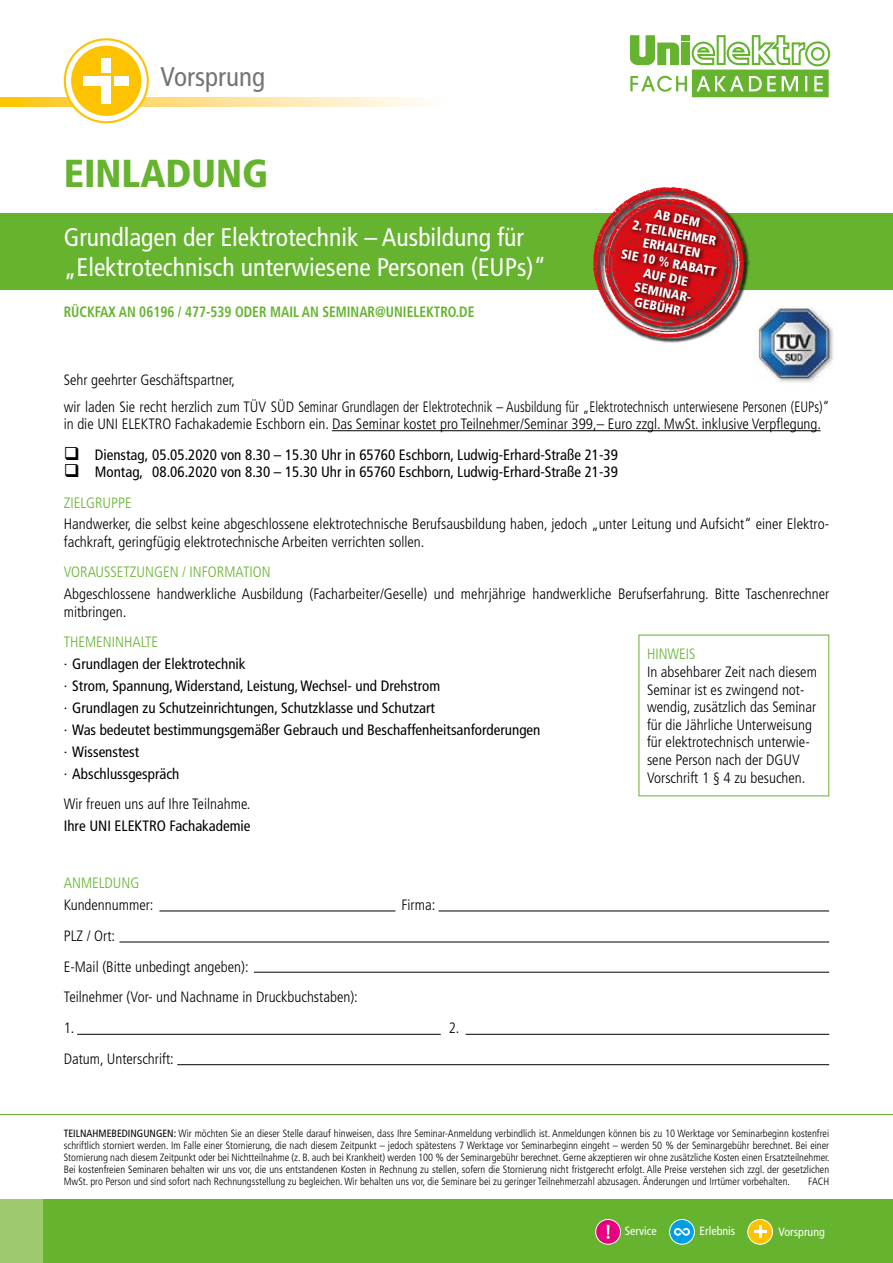
<style>
.page{position:relative;width:893px;height:1263px;background:#fff}
.page>*{position:absolute;margin:0;border:0;box-sizing:border-box;transform-origin:0 0}
.t1{font:900 condensed 39px "Frutiger LT";color:#65b32e}
.t2{font:condensed 27px "Frutiger LT";color:#757474}
.t3{font:condensed 25.5px/30.6px "Frutiger LT";color:#fff}
.t4{font:300 condensed 15px/17.7px "Frutiger LT";color:#000}
.t5{font:condensed 15px/21.9px "Frutiger LT";color:#000}
.t6{font:700 condensed 15px "Frutiger LT";color:#65b32e;scale:.9 1}
.t7{font:300 condensed 15px "Frutiger LT";color:#65b32e}
.t8{font:900 condensed 13.05px/15.1px "Frutiger LT";color:#fff;text-align:center}
.t9{font:condensed 12px "Frutiger LT";color:#fff}
.t10{font:300 condensed 10.5px/12px "Frutiger LT";color:#000;text-align:justify}
.s1{font-weight:300;color:#65b32e}
.s2{font-weight:300}
.s3{font-weight:400}
</style>
<div class="page">
<svg style="left:630px;top:35px;width:200px;height:62px"></svg>
<div style="left:0;top:213px;width:893px;height:77px;background:#65b32e"></div>
<svg style="left:0;top:98px;width:424px;height:8px;background:#fee294"></svg>
<svg style="left:64px;top:38px;width:85px;height:85px;background:#fdcd2b"></svg>
<div style="left:66px;top:40px;width:81px;height:81px;border:5px solid #fff;border-radius:50%"></div>
<div style="left:83px;top:76px;width:28px;height:9px;background:#fff"></div>
<div style="left:115px;top:76px;width:14px;height:9px;background:#fff"></div>
<div style="left:102px;top:76px;width:9px;height:28px;background:#fff"></div>
<div style="left:102px;top:58px;width:9px;height:15px;background:#fff"></div>
<div style="left:32px;top:1199px;width:861px;height:64px;background:#65b32e"></div>
<div style="left:0;top:1199px;width:43px;height:64px;background:#9fc96d"></div>
<hr style="left:0;top:1114px;width:893px;height:1px;background:#65b32e">
<div style="left:596px;top:1219px;width:24px;height:25px;background:#e6007d;border-radius:50%"></div>
<div style="left:595px;top:1219px;width:26px;height:25px;border:1px solid #fff;border-radius:50%"></div>
<svg style="left:607px;top:1225px;width:3px;height:14px"></svg>
<div style="left:670px;top:1219px;width:24px;height:25px;background:#009fe3;border-radius:50%"></div>
<div style="left:669px;top:1219px;width:26px;height:25px;border:1px solid #fff;border-radius:50%"></div>
<svg style="left:674px;top:1228px;width:16px;height:8px"></svg>
<div style="left:748px;top:1219px;width:24px;height:25px;background:#fdc300;border-radius:50%"></div>
<div style="left:747px;top:1219px;width:26px;height:25px;border:1px solid #fff;border-radius:50%"></div>
<svg style="left:754px;top:1225px;width:13px;height:13px"></svg>
<img style="left:757px;top:306px;width:77px;height:76px">
<div style="left:595px;top:188px;width:155px;height:154px;background:#000;opacity:.75"></div>
<img style="left:593px;top:187px;width:152px;height:151px">
<div style="left:618px;top:207px;width:104px;height:115px;background:#000;opacity:.75"></div>
<hr style="left:332px;top:430px;width:489px;height:1px;background:#000">
<hr style="left:159px;top:910px;width:236px;height:1px;background:#000">
<hr style="left:439px;top:910px;width:390px;height:1px;background:#000">
<hr style="left:119px;top:942px;width:710px;height:1px;background:#000">
<hr style="left:254px;top:972px;width:575px;height:1px;background:#000">
<hr style="left:77px;top:1034px;width:364px;height:1px;background:#000">
<hr style="left:466px;top:1034px;width:363px;height:1px;background:#000">
<hr style="left:177px;top:1064px;width:652px;height:1px;background:#000">
<h2 class="t2" style="left:161px;top:61px;width:106px">Vorsprung</h2>
<h1 class="t1" style="left:64px;top:150px;width:206px">EINLADUNG</h1>
<h3 class="t3" style="left:64px;top:222px;width:484px">Grundlagen der Elektrotechnik – Ausbildung für „Elektrotechnisch unterwiesene Personen (EUPs)“</h3>
<p class="t6" style="left:64px;top:303px;width:458px">RÜCKFAX AN 06196 / 477-539 ODER MAIL AN SEMINAR@UNIELEKTRO.DE</p>
<p class="t8" style="left:656px;top:206px;width:47px;rotate:11deg">AB DEM</p>
<p class="t8" style="left:628px;top:216px;width:98px;rotate:11deg">2. TEILNEHMER<br>ERHALTEN<br>SIE 10 % RABATT<br>AUF DIE<br>SEMINAR-<br>GEBÜHR!</p>
<p class="t4" style="left:64px;top:367px;width:767px;line-height:26.1px">Sehr geehrter Geschäftspartner,<br>wir laden Sie recht herzlich zum TÜV SÜD Seminar Grundlagen der Elektrotechnik – Ausbildung für „Elektrotechnisch unterwiesene Personen (EUPs)“</p>
<p class="t4" style="left:64px;top:415px;width:759px">in die UNI ELEKTRO Fachakademie Eschborn ein. Das Seminar kostet pro Teilnehmer/Seminar 399,– Euro zzgl. MwSt. inklusive Verpflegung.</p>
<p class="t5" style="left:64px;top:443px;width:556px">❑ Dienstag, 05.05.2020 von 8.30 – 15.30 Uhr in 65760 Eschborn, Ludwig-Erhard-Straße 21-39</p>
<p class="t5" style="left:64px;top:457px;width:556px;line-height:30.3px">❑ Montag, 08.06.2020 von 8.30 – 15.30 Uhr in 65760 Eschborn, Ludwig-Erhard-Straße 21-39<br><span class="s1">ZIELGRUPPE</span></p>
<p class="t4" style="left:64px;top:516px;width:767px">Handwerker, die selbst keine abgeschlossene elektrotechnische Berufsausbildung haben, jedoch „unter Leitung und Aufsicht“ einer Elektro&shy;fachkraft, geringfügig elektrotechnische Arbeiten verrichten sollen.</p>
<p class="t7" style="left:64px;top:564px;width:208px">VORAUSSETZUNGEN / INFORMATION</p>
<p class="t4" style="left:64px;top:585px;width:767px">Abgeschlossene handwerkliche Ausbildung (Facharbeiter/Geselle) und mehrjährige handwerkliche Berufserfahrung. Bitte Taschenrechner mitbringen.</p>
<p class="t5" style="left:64px;top:631px;width:478px"><span class="s1">THEMENINHALTE<br></span><span class="s2">·</span> Grundlagen der Elektrotechnik<br><span class="s2">·</span> Strom, Spannung, Widerstand, Leistung, Wechsel- und Drehstrom<br><span class="s2">·</span> Grundlagen zu Schutzeinrichtungen, Schutzklasse und Schutzart<br><span class="s2">·</span> Was bedeutet bestimmungsgemäßer Gebrauch und Beschaffenheitsanforderungen <span class="s2">·</span> Wissenstest<br><span class="s2">·</span> Abschlussgespräch</p>
<p class="t4" style="left:64px;top:795px;width:188px">Wir freuen uns auf Ihre Teilnahme.</p>
<p class="t5" style="left:64px;top:815px;width:188px">Ihre UNI ELEKTRO Fachakademie</p>
<p class="t7" style="left:647px;top:646px;width:50px">HINWEIS</p>
<p class="t4" style="left:647px;top:663px;width:171px">In absehbarer Zeit nach diesem<br>Seminar ist es zwingend not&shy;wendig, zusätzlich das Seminar für die Jährliche Unterweisung für elektrotechnisch unterwie&shy;sene Person nach der DGUV<br>Vorschrift 1 § 4 zu besuchen.</p>
<p class="t7" style="left:64px;top:874px;width:77px">ANMELDUNG</p>
<p class="t4" style="left:64px;top:896px;width:91px">Kundennummer:</p>
<p class="t4" style="left:401px;top:896px;width:35px">Firma:</p>
<p class="t4" style="left:64px;top:921px;width:296px;line-height:30.8px">PLZ / Ort:<br>E-Mail (Bitte unbedingt angeben):<br>Teilnehmer (Vor- und Nachname in Druckbuchstaben):<br>1.</p>
<p class="t4" style="left:64px;top:1050px;width:111px">Datum, Unterschrift:</p>
<p class="t4" style="left:449px;top:1019px;width:12px">2.</p>
<p class="t10" style="left:64px;top:1127px;width:767px"><span class="s3">TEILNAHMEBEDINGUNGEN:</span> Wir möchten Sie an dieser Stelle darauf hinweisen, dass Ihre Seminar-Anmeldung verbindlich ist. Anmeldungen können bis zu 10 Werktage vor Seminarbeginn kostenfrei schriftlich storniert werden. Im Falle einer Stornierung, die nach diesem Zeitpunkt – jedoch spätestens 7 Werktage vor Seminarbeginn eingeht – werden 50 % der Seminargebühr berechnet. Bei einer Stornierung nach diesem Zeitpunkt oder bei Nichtteilnahme (z. B. auch bei Krankheit) werden 100 % der Seminargebühr berechnet. Gerne akzeptieren wir ohne zusätzliche Kosten einen Ersatzteilnehmer.<br>Bei kostenfreien Seminaren behalten wir uns vor, die uns entstandenen Kosten in Rechnung zu stellen, sofern die Stornierung nicht fristgerecht erfolgt. Alle Preise verstehen sich zzgl. der gesetzlichen MwSt. pro Person und sind sofort nach Rechnungsstellung zu begleichen. Wir behalten uns vor, die Seminare bei zu geringer Teilnehmerzahl abzusagen. Änderungen und Irrtümer vorbehalten.</p>
<p class="t10" style="left:808px;top:1175px;width:22px">FACH</p>
<p class="t9" style="left:625px;top:1224px;width:33px">Service</p>
<p class="t9" style="left:700px;top:1224px;width:37px">Erlebnis</p>
<p class="t9" style="left:778px;top:1225px;width:48px">Vorsprung</p>
</div>
